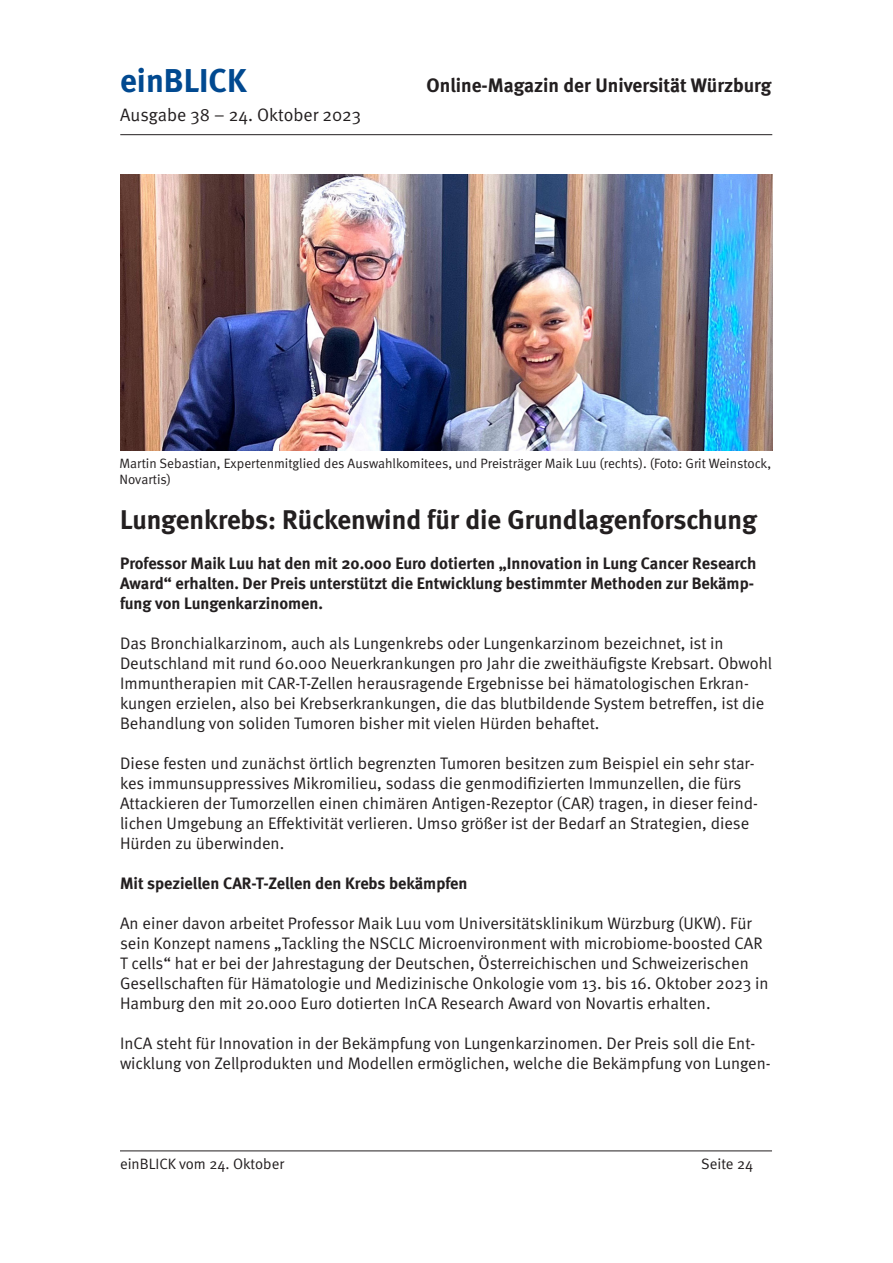
<style>
.page{position:relative;width:893px;height:1263px;background:#fff}
.page>*{position:absolute;margin:0;border:0;box-sizing:border-box;transform-origin:0 0}
.t1{font:700 33px "Meta";color:#014990}
.t2{font:700 27px "Meta";letter-spacing:-.005em;color:#231f20}
.t3{font:700 19.5px "Meta";color:#231f20}
.t4{font:18px "Meta Normal";color:#231f20}
.t5{font:16.65px/20px "Meta Normal";color:#231f20}
.t6{font:700 16.5px/19.8px "Meta";color:#231f20}
.t7{font:15px "Meta Normal";color:#231f20}
.t8{font:13.5px/16.2px "Meta Normal";color:#231f20}
</style>
<div class="page">
<hr style="left:120px;top:134px;width:652px;height:1px;background:#231f20">
<hr style="left:120px;top:1150px;width:652px;height:1px;background:#231f20">
<img style="left:120px;top:174px;width:652px;height:277px">
<h1 class="t1" style="left:120px;top:61px;width:128px">einBLICK</h1>
<p class="t3" style="left:427px;top:74px;width:346px">Online-Magazin der Universität Würzburg</p>
<p class="t4" style="left:120px;top:105px;width:242px">Ausgabe 38 – 24. Oktober 2023</p>
<p class="t8" style="left:120px;top:455px;width:653px">Martin Sebastian, Expertenmitglied des Auswahlkomitees, und Preisträger Maik Luu (rechts). (Foto: Grit Weinstock,<br>Novartis)</p>
<h2 class="t2" style="left:120px;top:504px;width:638px">Lungenkrebs: Rückenwind für die Grundlagenforschung</h2>
<p class="t6" style="left:120px;top:553px;width:638px">Professor Maik Luu hat den mit 20.000 Euro dotierten „Innovation in Lung Cancer Research<br>Award“ erhalten. Der Preis unterstützt die Entwicklung bestimmter Methoden zur Bekämp&shy;fung von Lungenkarzinomen.</p>
<p class="t5" style="left:120px;top:633px;width:654px">Das Bronchialkarzinom, auch als Lungenkrebs oder Lungenkarzinom bezeichnet, ist in Deutschland mit rund 60.000 Neuerkrankungen pro Jahr die zweithäufigste Krebsart. Obwohl Immuntherapien mit CAR-T-Zellen herausragende Ergebnisse bei hämatologischen Erkran&shy;kungen erzielen, also bei Krebserkrankungen, die das blutbildende System betreffen, ist die Behandlung von soliden Tumoren bisher mit vielen Hürden behaftet.</p>
<p class="t5" style="left:120px;top:753px;width:639px">Diese festen und zunächst örtlich begrenzten Tumoren besitzen zum Beispiel ein sehr star&shy;kes immunsuppressives Mikromilieu, sodass die genmodifizierten Immunzellen, die fürs Attackieren der Tumorzellen einen chimären Antigen-Rezeptor (CAR) tragen, in dieser feind&shy;lichen Umgebung an Effektivität verlieren. Umso größer ist der Bedarf an Strategien, diese Hürden zu überwinden.</p>
<p class="t6" style="left:120px;top:873px;width:349px">Mit speziellen CAR-T-Zellen den Krebs bekämpfen</p>
<p class="t5" style="left:120px;top:913px;width:650px">An einer davon arbeitet Professor Maik Luu vom Universitätsklinikum Würzburg (UKW). Für sein Konzept namens „Tackling the NSCLC Microenvironment with microbiome-boosted CAR T cells“ hat er bei der Jahrestagung der Deutschen, Österreichischen und Schweizerischen Gesellschaften für Hämatologie und Medizinische Onkologie vom 13. bis 16. Oktober 2023 in Hamburg den mit 20.000 Euro dotierten InCA Research Award von Novartis erhalten.</p>
<p class="t5" style="left:120px;top:1033px;width:652px">InCA steht für Innovation in der Bekämpfung von Lungenkarzinomen. Der Preis soll die Ent&shy;wicklung von Zellprodukten und Modellen ermöglichen, welche die Bekämpfung von Lungen-</p>
<p class="t7" style="left:120px;top:1155px;width:166px">einBLICK vom 24. Oktober</p>
<p class="t7" style="left:701px;top:1155px;width:53px">Seite 24</p>
</div>
